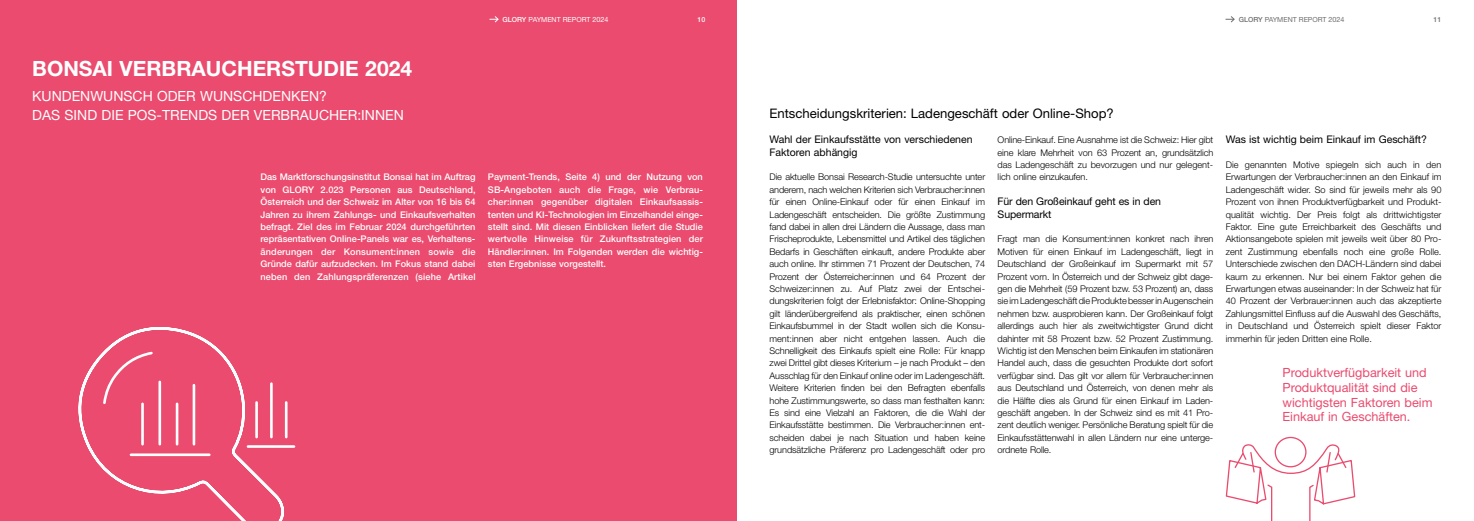
<style>
.page{position:relative;width:1474px;height:521px;background:#fff}
.page>*{position:absolute;margin:0;border:0;box-sizing:border-box;transform-origin:0 0}
.t1{font:700 21px "Helvetica Neue LT Std";color:#fff}
.t2{font:14px/19.9px "Helvetica Neue LT Std";color:#fff}
.t3{font:13.12px "Helvetica Neue LT Std";color:#000}
.t4{font:12.69px/14.9px "Helvetica Neue LT Std";color:#ea4b6e}
.t5{font:10.5px/12.4px "Helvetica Neue LT Std";color:#000}
.t6{font:300 9.19px/12.4px "Helvetica Neue LT Std";letter-spacing:-.01em;color:#000;text-align:justify}
.t7{font:500 9.19px/12.4px "Helvetica Neue LT Std";color:#fff;text-align:justify}
.t8{font:7px "Helvetica Neue LT Std";color:#fff}
.t9{font:7px "Helvetica Neue LT Std";color:#706f6f}
.t10{font:500 7px "Helvetica Neue LT Std";color:#fff}
.t11{font:500 7px "Helvetica Neue LT Std";color:#706f6f}
.s1{font-weight:500}
.s2{font-size:7.17px}
</style>
<div class="page">
<svg style="left:1225px;top:436px;width:130px;height:85px"></svg>
<div style="left:0;top:0;width:737px;height:520px;background:#ea4b6e"></div>
<svg style="left:71px;top:327px;width:226px;height:194px"></svg>
<svg style="left:489px;top:16px;width:9px;height:7px"></svg>
<svg style="left:1225px;top:16px;width:9px;height:7px"></svg>
<p class="t8" style="left:502px;top:15px;width:107px"><span class="s1">GLORY</span> PAYMENT REPORT <span class="s2">2024</span></p>
<p class="t10" style="left:697px;top:16px;width:9px">10</p>
<p class="t9" style="left:1238px;top:15px;width:107px"><span class="s1">GLORY</span> PAYMENT REPORT <span class="s2">2024</span></p>
<p class="t11" style="left:1433px;top:16px;width:9px">11</p>
<h1 class="t1" style="left:32px;top:55px;width:381px">BONSAI VERBRAUCHERSTUDIE 2024</h1>
<h2 class="t2" style="left:32px;top:85px;width:373px">KUNDENWUNSCH ODER WUNSCHDENKEN?<br>DAS SIND DIE POS-TRENDS DER VERBRAUCHER:INNEN</h2>
<p class="t7" style="left:260px;top:171px;width:216px">Das Marktforschungsinstitut Bonsai hat im Auftrag von GLORY 2.023 Personen aus Deutschland, Österreich und der Schweiz im Alter von 16 bis 64<br>Jahren zu ihrem Zahlungs- und Einkaufsverhalten befragt. Ziel des im Februar 2024 durchgeführten repräsentativen Online-Panels war es, Verhaltens&shy;änderungen der Konsument:innen sowie die Gründe dafür aufzudecken. Im Fokus stand dabei neben den Zahlungspräferenzen (siehe Artikel</p>
<p class="t7" style="left:488px;top:171px;width:217px">Payment-Trends, Seite 4) und der Nutzung von SB-Angeboten auch die Frage, wie Verbrau&shy;cher:innen gegenüber digitalen Einkaufsassis&shy;tenten und KI-Technologien im Einzelhandel einge&shy;stellt sind. Mit diesen Einblicken liefert die Studie wertvolle Hinweise für Zukunftsstrategien der Händler:innen. Im Folgenden werden die wichtig&shy;sten Ergebnisse vorgestellt.</p>
<h3 class="t3" style="left:769px;top:106px;width:346px">Entscheidungskriterien: Ladengeschäft oder Online-Shop?</h3>
<p class="t5" style="left:769px;top:133px;width:205px">Wahl der Einkaufsstätte von verschiedenen<br>Faktoren abhängig</p>
<p class="t6" style="left:769px;top:171px;width:217px">Die aktuelle Bonsai Research-Studie untersuchte unter anderem, nach welchen Kriterien sich Verbraucher:innen für einen Online-Einkauf oder für einen Einkauf im Ladengeschäft entscheiden. Die größte Zustimmung fand dabei in allen drei Ländern die Aussage, dass man Frischeprodukte, Lebensmittel und Artikel des täglichen Bedarfs in Geschäften einkauft, andere Produkte aber auch online. Ihr stimmen 71 Prozent der Deutschen, 74<br>Prozent der Österreicher:innen und 64 Prozent der Schweizer:innen zu. Auf Platz zwei der Entschei&shy;dungskriterien folgt der Erlebnisfaktor: Online-Shopping gilt länderübergreifend als praktischer, einen schönen Einkaufsbummel in der Stadt wollen sich die Konsu&shy;ment:innen aber nicht entgehen lassen. Auch die Schnelligkeit des Einkaufs spielt eine Rolle: Für knapp zwei Drittel gibt dieses Kriterium – je nach Produkt – den Ausschlag für den Einkauf online oder im Ladengeschäft.<br>Weitere Kriterien finden bei den Befragten ebenfalls hohe Zustimmungswerte, so dass man festhalten kann:<br>Es sind eine Vielzahl an Faktoren, die die Wahl der Einkaufsstätte bestimmen. Die Verbraucher:innen ent&shy;scheiden dabei je nach Situation und haben keine grundsätzliche Präferenz pro Ladengeschäft oder pro</p>
<p class="t6" style="left:997px;top:133px;width:217px">Online-Einkauf. Eine Ausnahme ist die Schweiz: Hier gibt eine klare Mehrheit von 63 Prozent an, grundsätzlich das Ladengeschäft zu bevorzugen und nur gelegent&shy;lich online einzukaufen.</p>
<p class="t5" style="left:997px;top:195px;width:165px">Für den Großeinkauf geht es in den<br>Supermarkt</p>
<p class="t6" style="left:997px;top:233px;width:217px">Fragt man die Konsument:innen konkret nach ihren Motiven für einen Einkauf im Ladengeschäft, liegt in Deutschland der Großeinkauf im Supermarkt mit 57<br>Prozent vorn. In Österreich und der Schweiz gibt dage&shy;gen die Mehrheit (59 Prozent bzw. 53 Prozent) an, dass sie im Ladengeschäft die Produkte besser in Augenschein nehmen bzw. ausprobieren kann. Der Großeinkauf folgt allerdings auch hier als zweitwichtigster Grund dicht dahinter mit 58 Prozent bzw. 52 Prozent Zustimmung.<br>Wichtig ist den Menschen beim Einkaufen im stationären Handel auch, dass die gesuchten Produkte dort sofort verfügbar sind. Das gilt vor allem für Verbraucher:innen aus Deutschland und Österreich, von denen mehr als die Hälfte dies als Grund für einen Einkauf im Laden&shy;geschäft angeben. In der Schweiz sind es mit 41 Pro&shy;zent deutlich weniger. Persönliche Beratung spielt für die Einkaufsstättenwahl in allen Ländern nur eine unterge&shy;ordnete Rolle.</p>
<p class="t5" style="left:1225px;top:133px;width:203px">Was ist wichtig beim Einkauf im Geschäft?</p>
<p class="t6" style="left:1225px;top:158px;width:217px">Die genannten Motive spiegeln sich auch in den Erwartungen der Verbraucher:innen an den Einkauf im Ladengeschäft wider. So sind für jeweils mehr als 90<br>Prozent von ihnen Produktverfügbarkeit und Produkt&shy;qualität wichtig. Der Preis folgt als drittwichtigster Faktor. Eine gute Erreichbarkeit des Geschäfts und Aktionsangebote spielen mit jeweils weit über 80 Pro&shy;zent Zustimmung ebenfalls noch eine große Rolle.<br>Unterschiede zwischen den DACH-Ländern sind dabei kaum zu erkennen. Nur bei einem Faktor gehen die Erwartungen etwas auseinander: In der Schweiz hat für 40 Prozent der Verbrauer:innen auch das akzeptierte Zahlungsmittel Einfluss auf die Auswahl des Geschäfts, in Deutschland und Österreich spielt dieser Faktor immerhin für jeden Dritten eine Rolle.</p>
<h3 class="t4" style="left:1282px;top:364px;width:151px">Produktverfügbarkeit und<br>Produktqualität sind die wichtigsten Faktoren beim<br>Einkauf in Geschäften.</h3>
</div>
